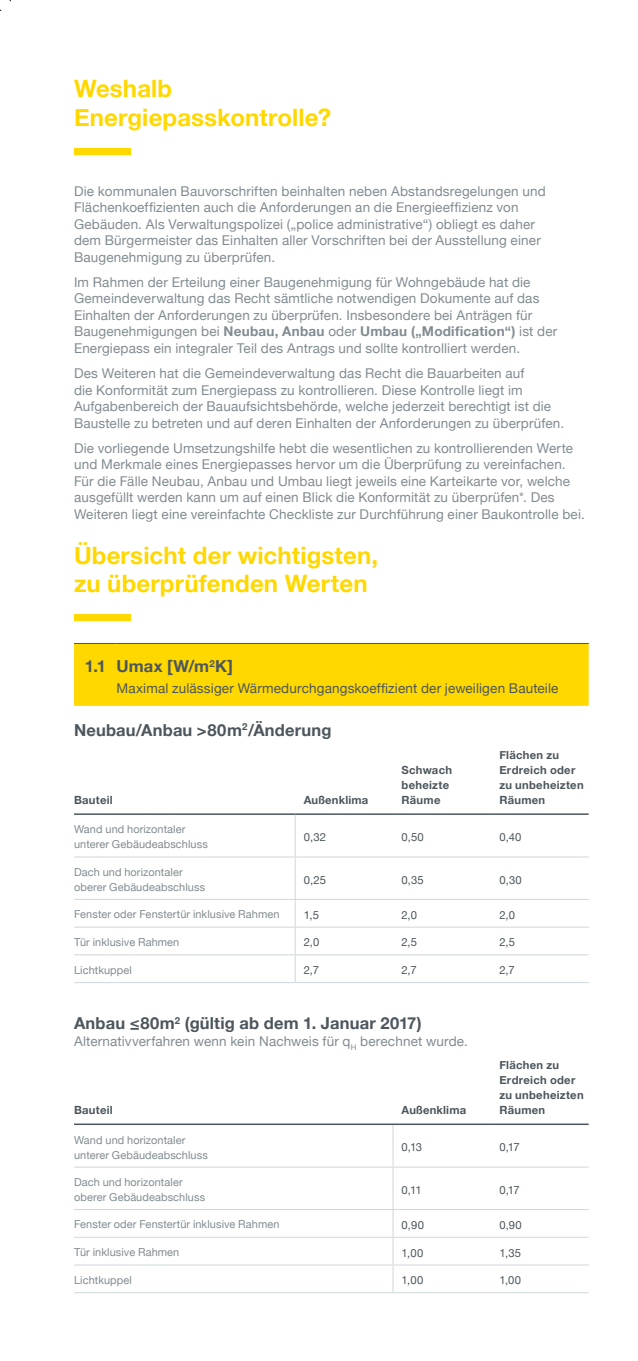
<style>
.page{position:relative;width:638px;height:1361px;background:#fff}
.page>*{position:absolute;margin:0;border:0;box-sizing:border-box;transform-origin:0 0}
.t1{font:700 24px/28.5px "Helvetica Neue";letter-spacing:.005em;color:#ffd800}
.t2{font:700 16.5px "Helvetica Neue";letter-spacing:.01em;color:#4c565c}
.t3{font:13.5px/16.5px "Helvetica Neue";letter-spacing:.01em;color:#818c92}
.t4{font:13.5px "Helvetica Neue";letter-spacing:.01em;color:#4c565c}
.t5{font:700 11.25px/15px "Helvetica Neue";letter-spacing:.025em;color:#4c565c}
.t6{font:11.25px "Helvetica Neue";letter-spacing:.015em;color:#4c565c}
.t7{font:10.95px/15px "Helvetica Neue";letter-spacing:.01em;color:#818c92}
.s1{font-weight:700}
</style>
<div class="page">
<div style="left:74px;top:148px;width:56px;height:6px;background:#ffd800"></div>
<div style="left:74px;top:614px;width:56px;height:6px;background:#ffd800"></div>
<div style="left:74px;top:644px;width:515px;height:62px;background:#ffd800"></div>
<hr style="left:74px;top:643px;width:43px;height:1px;background:#4c565c">
<hr style="left:117px;top:643px;width:472px;height:1px;background:#4c565c">
<hr style="left:74px;top:856px;width:221px;height:1px;background:#d1d7db">
<hr style="left:295px;top:856px;width:98px;height:1px;background:#d1d7db">
<hr style="left:393px;top:856px;width:98px;height:1px;background:#d1d7db">
<hr style="left:491px;top:856px;width:98px;height:1px;background:#d1d7db">
<hr style="left:74px;top:899px;width:221px;height:1px;background:#d1d7db">
<hr style="left:295px;top:899px;width:98px;height:1px;background:#d1d7db">
<hr style="left:393px;top:899px;width:98px;height:1px;background:#d1d7db">
<hr style="left:491px;top:899px;width:98px;height:1px;background:#d1d7db">
<hr style="left:74px;top:927px;width:221px;height:1px;background:#d1d7db">
<hr style="left:295px;top:927px;width:98px;height:1px;background:#d1d7db">
<hr style="left:393px;top:927px;width:98px;height:1px;background:#d1d7db">
<hr style="left:491px;top:927px;width:98px;height:1px;background:#d1d7db">
<hr style="left:74px;top:954px;width:221px;height:1px;background:#d1d7db">
<hr style="left:295px;top:954px;width:98px;height:1px;background:#d1d7db">
<hr style="left:393px;top:954px;width:98px;height:1px;background:#d1d7db">
<hr style="left:491px;top:954px;width:98px;height:1px;background:#d1d7db">
<hr style="left:74px;top:982px;width:221px;height:1px;background:#d1d7db">
<hr style="left:295px;top:982px;width:98px;height:1px;background:#d1d7db">
<hr style="left:393px;top:982px;width:98px;height:1px;background:#d1d7db">
<hr style="left:491px;top:982px;width:98px;height:1px;background:#d1d7db">
<hr style="left:74px;top:813px;width:221px;height:2px;background:#4c565c">
<hr style="left:295px;top:813px;width:98px;height:2px;background:#4c565c">
<hr style="left:393px;top:813px;width:98px;height:2px;background:#4c565c">
<hr style="left:491px;top:813px;width:98px;height:2px;background:#4c565c">
<hr style="left:295px;top:815px;width:1px;height:41px;background:#d1d7db">
<hr style="left:295px;top:857px;width:1px;height:42px;background:#d1d7db">
<svg style="left:295px;top:900px;width:1px;height:82px"></svg>
<hr style="left:74px;top:1166px;width:319px;height:1px;background:#d1d7db">
<hr style="left:393px;top:1166px;width:98px;height:1px;background:#d1d7db">
<hr style="left:491px;top:1166px;width:98px;height:1px;background:#d1d7db">
<hr style="left:74px;top:1209px;width:319px;height:1px;background:#d1d7db">
<hr style="left:393px;top:1209px;width:98px;height:1px;background:#d1d7db">
<hr style="left:491px;top:1209px;width:98px;height:1px;background:#d1d7db">
<hr style="left:74px;top:1237px;width:319px;height:1px;background:#d1d7db">
<hr style="left:393px;top:1237px;width:98px;height:1px;background:#d1d7db">
<hr style="left:491px;top:1237px;width:98px;height:1px;background:#d1d7db">
<hr style="left:74px;top:1264px;width:319px;height:1px;background:#d1d7db">
<hr style="left:393px;top:1264px;width:98px;height:1px;background:#d1d7db">
<hr style="left:491px;top:1264px;width:98px;height:1px;background:#d1d7db">
<hr style="left:74px;top:1292px;width:319px;height:1px;background:#d1d7db">
<hr style="left:393px;top:1292px;width:98px;height:1px;background:#d1d7db">
<hr style="left:491px;top:1292px;width:98px;height:1px;background:#d1d7db">
<hr style="left:74px;top:1123px;width:319px;height:2px;background:#4c565c">
<hr style="left:393px;top:1123px;width:98px;height:2px;background:#4c565c">
<hr style="left:491px;top:1123px;width:98px;height:2px;background:#4c565c">
<hr style="left:393px;top:1125px;width:1px;height:41px;background:#d1d7db">
<hr style="left:393px;top:1167px;width:1px;height:42px;background:#d1d7db">
<svg style="left:393px;top:1210px;width:1px;height:82px"></svg>
<h1 class="t1" style="left:74px;top:74px;width:259px">Weshalb<br>Energiepasskontrolle?</h1>
<p class="t3" style="left:74px;top:183px;width:473px">Die kommunalen Bauvorschriften beinhalten neben Abstandsregelungen und Flächenkoeffizienten auch die Anforderungen an die Energieeffizienz von Gebäuden. Als Verwaltungspolizei („police administrative“) obliegt es daher dem Bürgermeister das Einhalten aller Vorschriften bei der Ausstellung einer Baugenehmigung zu überprüfen.</p>
<p class="t3" style="left:74px;top:274px;width:485px">Im Rahmen der Erteilung einer Baugenehmigung für Wohngebäude hat die Gemeindeverwaltung das Recht sämtliche notwendigen Dokumente auf das Einhalten der Anforderungen zu überprüfen. Insbesondere bei Anträgen für Baugenehmigungen bei <span class="s1">Neubau, Anbau</span> oder <span class="s1">Umbau („Modification“)</span> ist der Energiepass ein integraler Teil des Antrags und sollte kontrolliert werden.</p>
<p class="t3" style="left:74px;top:365px;width:492px">Des Weiteren hat die Gemeindeverwaltung das Recht die Bauarbeiten auf<br>die Konformität zum Energiepass zu kontrollieren. Diese Kontrolle liegt im Aufgabenbereich der Bauaufsichtsbehörde, welche jederzeit berechtigt ist die Baustelle zu betreten und auf deren Einhalten der Anforderungen zu überprüfen.</p>
<p class="t3" style="left:74px;top:439px;width:512px">Die vorliegende Umsetzungshilfe hebt die wesentlichen zu kontrollierenden Werte und Merkmale eines Energiepasses hervor um die Überprüfung zu vereinfachen.<br>Für die Fälle Neubau, Anbau und Umbau liegt jeweils eine Karteikarte vor, welche ausgefüllt werden kann um auf einen Blick die Konformität zu überprüfen*. Des Weiteren liegt eine vereinfachte Checkliste zur Durchführung einer Baukontrolle bei.</p>
<h1 class="t1" style="left:74px;top:540px;width:305px">Übersicht der wichtigsten, zu überprüfenden Werten</h1>
<p class="t2" style="left:85px;top:656px;width:150px">1.1 Umax [W/m<sup>2</sup>K]</p>
<p class="t4" style="left:117px;top:680px;width:443px">Maximal zulässiger Wärmedurchgangskoeffizient der jeweiligen Bauteile</p>
<p class="t2" style="left:74px;top:720px;width:259px">Neubau/Anbau &gt;80m<sup>2</sup>/Änderung</p>
<p class="t5" style="left:74px;top:792px;width:40px">Bauteil</p>
<p class="t5" style="left:304px;top:792px;width:66px">Außenklima</p>
<p class="t5" style="left:401px;top:762px;width:52px">Schwach beheizte<br>Räume</p>
<p class="t5" style="left:499px;top:747px;width:86px">Flächen zu<br>Erdreich oder zu unbeheizten<br>Räumen</p>
<p class="t7" style="left:74px;top:822px;width:135px">Wand und horizontaler unterer Gebäudeabschluss</p>
<p class="t6" style="left:304px;top:830px;width:24px">0,32</p>
<p class="t6" style="left:401px;top:830px;width:24px">0,50</p>
<p class="t6" style="left:499px;top:830px;width:24px">0,40</p>
<p class="t7" style="left:74px;top:864px;width:133px">Dach und horizontaler oberer Gebäudeabschluss</p>
<p class="t6" style="left:304px;top:873px;width:24px">0,25</p>
<p class="t6" style="left:401px;top:873px;width:24px">0,35</p>
<p class="t6" style="left:499px;top:873px;width:24px">0,30</p>
<p class="t7" style="left:74px;top:907px;width:207px">Fenster oder Fenstertür inklusive Rahmen</p>
<p class="t6" style="left:304px;top:908px;width:17px">1,5</p>
<p class="t6" style="left:401px;top:908px;width:17px">2,0</p>
<p class="t6" style="left:499px;top:908px;width:17px">2,0</p>
<p class="t7" style="left:74px;top:934px;width:107px">Tür inklusive Rahmen</p>
<p class="t6" style="left:304px;top:935px;width:17px">2,0</p>
<p class="t6" style="left:401px;top:935px;width:17px">2,5</p>
<p class="t6" style="left:499px;top:935px;width:17px">2,5</p>
<p class="t7" style="left:74px;top:962px;width:59px">Lichtkuppel</p>
<p class="t6" style="left:304px;top:963px;width:17px">2,7</p>
<p class="t6" style="left:401px;top:963px;width:17px">2,7</p>
<p class="t6" style="left:499px;top:963px;width:17px">2,7</p>
<p class="t2" style="left:74px;top:1013px;width:349px">Anbau ≤80m<sup>2</sup> (gültig ab dem 1. Januar 2017)</p>
<p class="t3" style="left:74px;top:1032px;width:395px">Alternativverfahren wenn kein Nachweis für q<sub>H</sub> berechnet wurde.</p>
<p class="t5" style="left:74px;top:1102px;width:40px">Bauteil</p>
<p class="t5" style="left:401px;top:1102px;width:66px">Außenklima</p>
<p class="t5" style="left:499px;top:1057px;width:86px">Flächen zu<br>Erdreich oder zu unbeheizten<br>Räumen</p>
<p class="t7" style="left:74px;top:1132px;width:135px">Wand und horizontaler unterer Gebäudeabschluss</p>
<p class="t6" style="left:401px;top:1140px;width:22px">0,13</p>
<p class="t6" style="left:499px;top:1140px;width:22px">0,17</p>
<p class="t7" style="left:74px;top:1174px;width:133px">Dach und horizontaler oberer Gebäudeabschluss</p>
<p class="t6" style="left:401px;top:1183px;width:22px">0,11</p>
<p class="t6" style="left:499px;top:1183px;width:22px">0,17</p>
<p class="t7" style="left:74px;top:1217px;width:207px">Fenster oder Fenstertür inklusive Rahmen</p>
<p class="t6" style="left:401px;top:1218px;width:24px">0,90</p>
<p class="t6" style="left:499px;top:1218px;width:24px">0,90</p>
<p class="t7" style="left:74px;top:1244px;width:107px">Tür inklusive Rahmen</p>
<p class="t6" style="left:401px;top:1245px;width:23px">1,00</p>
<p class="t6" style="left:499px;top:1245px;width:23px">1,35</p>
<p class="t7" style="left:74px;top:1272px;width:59px">Lichtkuppel</p>
<p class="t6" style="left:401px;top:1273px;width:23px">1,00</p>
<p class="t6" style="left:499px;top:1273px;width:23px">1,00</p>
</div>
